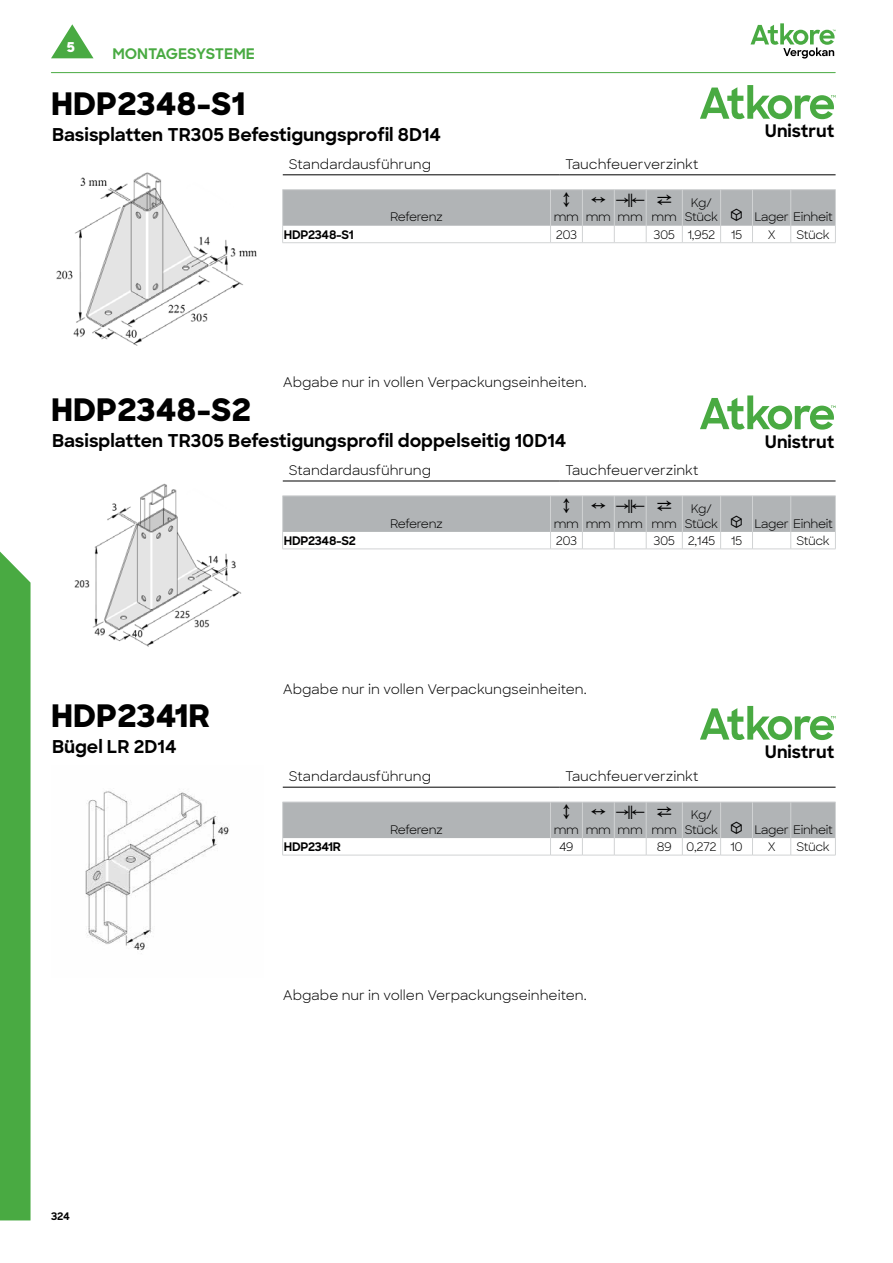
<style>
.page{position:relative;width:893px;height:1263px;background:#fff}
.page>*{position:absolute;margin:0;border:0;box-sizing:border-box;transform-origin:0 0}
.t1{font:800 31.5px "Sharp Sans";color:#000}
.t2{font:700 18px "Sharp Sans";color:#000}
.t3{font:700 17.25px "Sharp Sans";color:#000}
.t4{font:700 14.85px "Sharp Sans";color:#49aa42}
.t5{font:800 13.8px "Sharp Sans";color:#fff}
.t6{font:13.5px "Sharp Sans";color:#000}
.t7{font:12px/14.4px "Sharp Sans";letter-spacing:-.03em;color:#000}
.t8{font:700 12px "Sharp Sans";letter-spacing:-.03em;color:#000}
.t9{font:700 10.65px "Sharp Sans";color:#000}
</style>
<div class="page">
<hr style="left:51px;top:72px;width:784px;height:1px;background:#49aa42">
<svg style="left:750px;top:23px;width:86px;height:36px"></svg>
<div style="left:0;top:551px;width:31px;height:669px;background:#49aa42"></div>
<svg style="left:51px;top:24px;width:43px;height:34px"></svg>
<img style="left:56px;top:172px;width:201px;height:174px">
<hr style="left:283px;top:175px;width:276px;height:1px;background:#000">
<hr style="left:559px;top:175px;width:277px;height:1px;background:#000">
<hr style="left:282px;top:189px;width:268px;height:1px;background:#d1d3d4">
<hr style="left:550px;top:189px;width:32px;height:1px;background:#d1d3d4">
<hr style="left:582px;top:189px;width:32px;height:1px;background:#d1d3d4">
<hr style="left:614px;top:189px;width:32px;height:1px;background:#d1d3d4">
<hr style="left:646px;top:189px;width:36px;height:1px;background:#d1d3d4">
<hr style="left:682px;top:189px;width:39px;height:1px;background:#d1d3d4">
<hr style="left:721px;top:189px;width:31px;height:1px;background:#d1d3d4">
<hr style="left:752px;top:189px;width:39px;height:1px;background:#d1d3d4">
<hr style="left:791px;top:189px;width:45px;height:1px;background:#d1d3d4">
<img style="left:74px;top:483px;width:168px;height:164px">
<hr style="left:283px;top:481px;width:276px;height:1px;background:#000">
<hr style="left:559px;top:481px;width:277px;height:1px;background:#000">
<hr style="left:282px;top:549px;width:268px;height:1px;background:#d1d3d4">
<hr style="left:550px;top:549px;width:32px;height:1px;background:#d1d3d4">
<hr style="left:582px;top:549px;width:32px;height:1px;background:#d1d3d4">
<hr style="left:614px;top:549px;width:32px;height:1px;background:#d1d3d4">
<hr style="left:646px;top:549px;width:36px;height:1px;background:#d1d3d4">
<hr style="left:682px;top:549px;width:39px;height:1px;background:#d1d3d4">
<hr style="left:721px;top:549px;width:31px;height:1px;background:#d1d3d4">
<hr style="left:752px;top:549px;width:39px;height:1px;background:#d1d3d4">
<hr style="left:791px;top:549px;width:45px;height:1px;background:#d1d3d4">
<img style="left:85px;top:791px;width:144px;height:159px">
<hr style="left:283px;top:787px;width:276px;height:1px;background:#000">
<hr style="left:559px;top:787px;width:277px;height:1px;background:#000">
<hr style="left:282px;top:855px;width:268px;height:1px;background:#d1d3d4">
<hr style="left:550px;top:855px;width:32px;height:1px;background:#d1d3d4">
<hr style="left:582px;top:855px;width:32px;height:1px;background:#d1d3d4">
<hr style="left:614px;top:855px;width:32px;height:1px;background:#d1d3d4">
<hr style="left:646px;top:855px;width:36px;height:1px;background:#d1d3d4">
<hr style="left:682px;top:855px;width:39px;height:1px;background:#d1d3d4">
<hr style="left:721px;top:855px;width:31px;height:1px;background:#d1d3d4">
<hr style="left:752px;top:855px;width:39px;height:1px;background:#d1d3d4">
<hr style="left:791px;top:855px;width:45px;height:1px;background:#d1d3d4">
<svg style="left:700px;top:85px;width:136px;height:34px"></svg>
<svg style="left:700px;top:395px;width:136px;height:35px"></svg>
<svg style="left:700px;top:706px;width:136px;height:34px"></svg>
<svg style="left:282px;top:190px;width:554px;height:53px"></svg>
<svg style="left:282px;top:496px;width:554px;height:53px"></svg>
<svg style="left:282px;top:802px;width:554px;height:53px"></svg>
<p class="t5" style="left:67px;top:37px;width:10px">5</p>
<h1 class="t1" style="left:51px;top:80px;width:196px">HDP2348-S1</h1>
<h2 class="t2" style="left:52px;top:121px;width:391px">Basisplatten TR305 Befestigungsprofil 8D14</h2>
<p class="t6" style="left:289px;top:154px;width:144px">Standardausführung</p>
<p class="t6" style="left:565px;top:154px;width:135px">Tauchfeuerverzinkt</p>
<p class="t4" style="left:112px;top:42px;width:144px">MONTAGESYSTEME</p>
<p class="t3" style="left:765px;top:118px;width:71px">Unistrut</p>
<p class="t7" style="left:390px;top:209px;width:54px">Referenz</p>
<p class="t7" style="left:554px;top:209px;width:125px">mm mm mm mm</p>
<p class="t7" style="left:685px;top:195px;width:150px;text-indent:6px">Kg/<br>Stück ◆ Lager Einheit</p>
<p class="t8" style="left:284px;top:225px;width:71px">HDP2348-S1</p>
<p class="t7" style="left:556px;top:227px;width:23px">203</p>
<p class="t7" style="left:653px;top:227px;width:64px">305 1,952</p>
<p class="t7" style="left:731px;top:227px;width:13px">15</p>
<p class="t7" style="left:768px;top:227px;width:9px">X</p>
<p class="t7" style="left:796px;top:227px;width:35px">Stück</p>
<p class="t6" style="left:283px;top:372px;width:305px">Abgabe nur in vollen Verpackungseinheiten.</p>
<h1 class="t1" style="left:51px;top:386px;width:202px">HDP2348-S2</h1>
<h2 class="t2" style="left:52px;top:427px;width:516px">Basisplatten TR305 Befestigungsprofil doppelseitig 10D14</h2>
<p class="t6" style="left:289px;top:460px;width:144px">Standardausführung</p>
<p class="t6" style="left:565px;top:460px;width:135px">Tauchfeuerverzinkt</p>
<p class="t3" style="left:765px;top:429px;width:71px">Unistrut</p>
<p class="t7" style="left:390px;top:515px;width:54px">Referenz</p>
<p class="t7" style="left:554px;top:515px;width:125px">mm mm mm mm</p>
<p class="t7" style="left:685px;top:501px;width:150px;text-indent:6px">Kg/<br>Stück ◆ Lager Einheit</p>
<p class="t8" style="left:284px;top:532px;width:73px">HDP2348-S2</p>
<p class="t7" style="left:556px;top:533px;width:23px">203</p>
<p class="t7" style="left:653px;top:533px;width:63px">305 2,145</p>
<p class="t7" style="left:731px;top:533px;width:13px">15</p>
<p class="t7" style="left:796px;top:533px;width:35px">Stück</p>
<h1 class="t1" style="left:51px;top:692px;width:160px">HDP2341R</h1>
<h2 class="t2" style="left:52px;top:733px;width:126px">Bügel LR 2D14</h2>
<p class="t6" style="left:283px;top:679px;width:305px">Abgabe nur in vollen Verpackungseinheiten.</p>
<p class="t6" style="left:289px;top:766px;width:144px">Standardausführung</p>
<p class="t6" style="left:565px;top:766px;width:135px">Tauchfeuerverzinkt</p>
<p class="t3" style="left:765px;top:739px;width:71px">Unistrut</p>
<p class="t7" style="left:390px;top:822px;width:54px">Referenz</p>
<p class="t7" style="left:554px;top:822px;width:125px">mm mm mm mm</p>
<p class="t7" style="left:685px;top:807px;width:150px;text-indent:6px">Kg/<br>Stück ◆ Lager Einheit</p>
<p class="t8" style="left:284px;top:838px;width:59px">HDP2341R</p>
<p class="t7" style="left:559px;top:839px;width:16px">49</p>
<p class="t7" style="left:657px;top:839px;width:88px">89 0,272 10</p>
<p class="t7" style="left:768px;top:839px;width:9px">X</p>
<p class="t7" style="left:796px;top:839px;width:35px">Stück</p>
<p class="t6" style="left:283px;top:985px;width:305px">Abgabe nur in vollen Verpackungseinheiten.</p>
<p class="t9" style="left:51px;top:1209px;width:20px">324</p>
</div>
